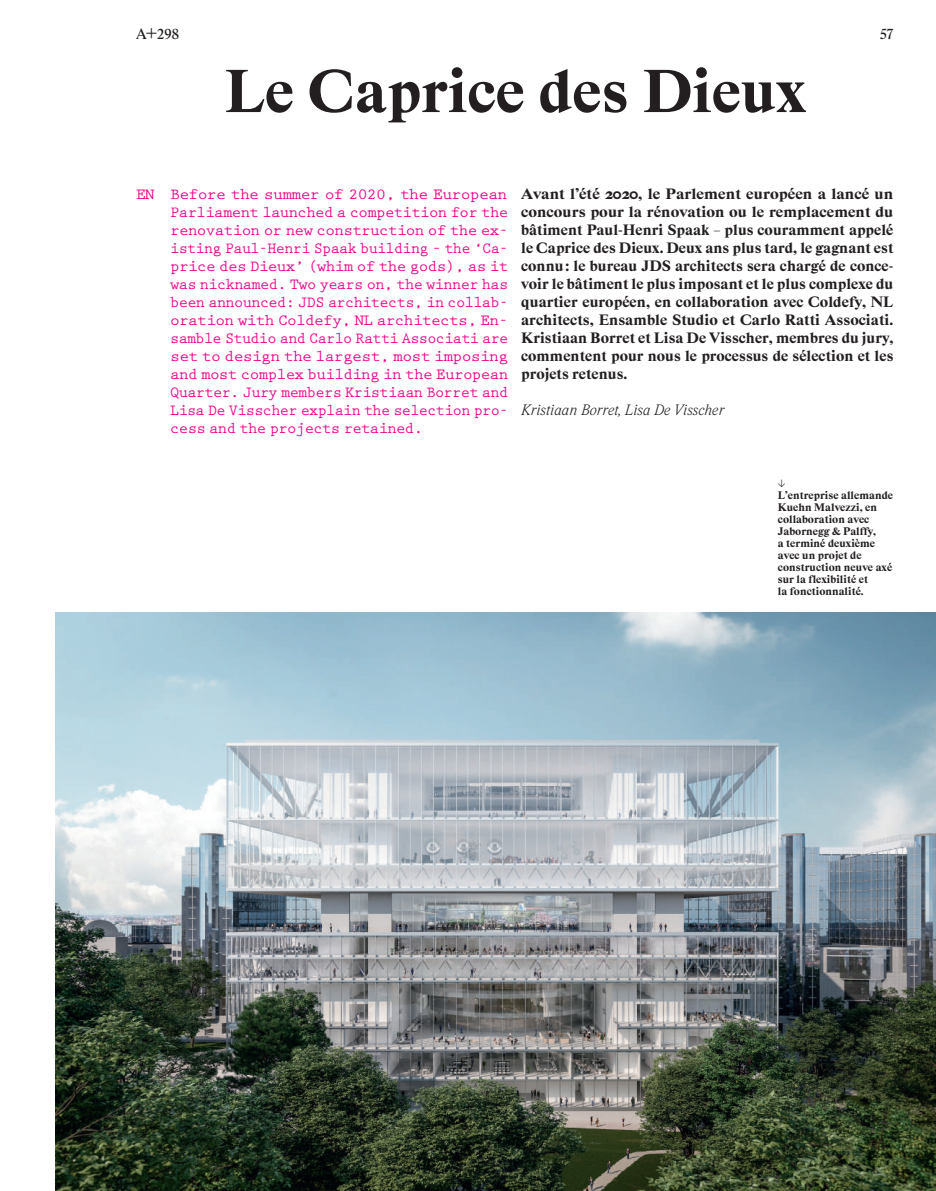
<style>
.page{position:relative;width:936px;height:1191px;background:#fff}
.page>*{position:absolute;margin:0;border:0;box-sizing:border-box;transform-origin:0 0}
.t1{font:57.75px "Rhymes Black Text";color:#231f20}
.t2{font:700 15.75px/18px "Prestige Elite Std";letter-spacing:-.045em;color:#ed028c;text-align:justify;scale:1.05 1}
.t3{font:14.4px/18px "Rhymes Black Text";color:#231f20;text-align:justify;scale:1.05 1}
.t4{font:italic 14.4px "Rhymes Light Text";color:#231f20}
.t5{font:14.4px "Rhymes Medium Text";color:#231f20}
.t6{font:10.5px/12px "Rhymes Black Text";color:#231f20}
.s1{font-size:22.5px}
</style>
<div class="page">
<img style="left:55px;top:613px;width:880px;height:578px">
<p class="t5" style="left:136px;top:25px;width:44px">A<span class="s1">+</span>298</p>
<p class="t5" style="left:880px;top:25px;width:15px">57</p>
<h1 class="t1" style="left:224px;top:57px;width:583px">Le Caprice des Dieux</h1>
<p class="t2" style="left:170px;top:185px;width:323px;text-indent:-34px">EN Before the summer of 2020, the European Parliament launched a competition for the renovation or new construction of the ex&shy;isting Paul-Henri Spaak building – the ‘Ca&shy;price des Dieux’ (whim of the gods), as it was nicknamed. Two years on, the winner has been announced: JDS architects, in collab&shy;oration with Coldefy, NL architects, En&shy;samble Studio and Carlo Ratti Associati are set to design the largest, most imposing and most complex building in the European Quarter. Jury members Kristiaan Borret and Lisa De Visscher explain the selection pro&shy;cess and the projects retained.</p>
<p class="t3" style="left:521px;top:185px;width:356px">Avant l’été 2020, le Parlement européen a lancé un concours pour la rénovation ou le remplacement du bâtiment Paul-Henri Spaak – plus couramment appelé le Caprice des Dieux. Deux ans plus tard, le gagnant est connu: le bureau JDS architects sera chargé de conce&shy;voir le bâtiment le plus imposant et le plus complexe du quartier européen, en collaboration avec Coldefy, NL architects, Ensamble Studio et Carlo Ratti Associati.<br>Kristiaan Borret et Lisa De Visscher, membres du jury, commentent pour nous le processus de sélection et les projets retenus.</p>
<p class="t4" style="left:521px;top:401px;width:204px">Kristiaan Borret, Lisa De Visscher</p>
<p class="t6" style="left:777px;top:477px;width:117px">↓<br>L’entreprise allemande<br>Kuehn Malvezzi, en collaboration avec<br>Jabornegg &amp; Palffy,<br>a terminé deuxième avec un projet de construction neuve axé sur la flexibilité et<br>la fonctionnalité.</p>
</div>
